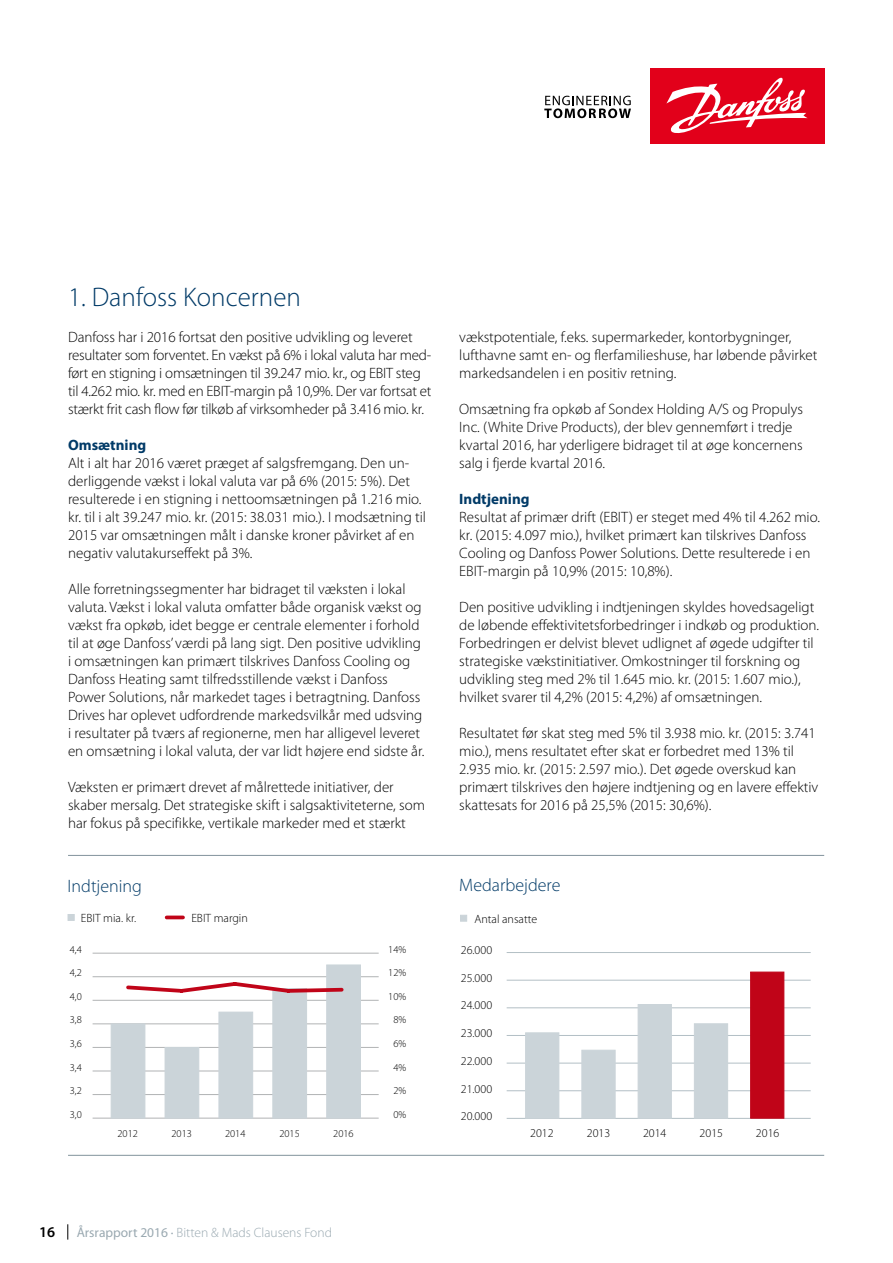
<style>
.page{position:relative;width:893px;height:1263px;background:#fff}
.page>*{position:absolute;margin:0;border:0;box-sizing:border-box;transform-origin:0 0}
.t1{font:300 27px "Myriad Pro";color:#003a67}
.t2{font:300 18px "Myriad Pro";color:#003a67}
.t3{font:300 15px/18px "Myriad Pro";color:#000}
.t4{font:700 15px "Myriad Pro";color:#003a67}
.t5{font:600 15px "Myriad Pro";color:#000}
.t6{font:300 13.5px "Myriad Pro";color:#9aa9b1}
.t7{font:300 12px "Myriad Pro";color:#000}
.t8{font:300 10.5px "Myriad Pro";color:#000}
.s1{font-weight:400}
</style>
<div class="page">
<svg style="left:68px;top:1224px;width:1px;height:15px"></svg>
<div style="left:651px;top:68px;width:174px;height:76px;background:#e2001a"></div>
<svg style="left:544px;top:96px;width:87px;height:22px"></svg>
<svg style="left:666px;top:77px;width:142px;height:57px"></svg>
<svg style="left:167px;top:915px;width:16px;height:4px"></svg>
<div style="left:68px;top:914px;width:6px;height:7px;background:#cbd4d9"></div>
<hr style="left:507px;top:1090px;width:304px;height:1px;background:#b3bfc5">
<hr style="left:507px;top:1063px;width:304px;height:1px;background:#b3bfc5">
<hr style="left:507px;top:1035px;width:304px;height:1px;background:#b3bfc5">
<hr style="left:507px;top:1007px;width:304px;height:1px;background:#b3bfc5">
<hr style="left:507px;top:980px;width:304px;height:1px;background:#b3bfc5">
<hr style="left:507px;top:952px;width:304px;height:1px;background:#b3bfc5">
<hr style="left:507px;top:1118px;width:304px;height:1px;background:#b3bfc5">
<div style="left:460px;top:915px;width:7px;height:6px;background:#cbd4d9"></div>
<div style="left:525px;top:1032px;width:34px;height:86px;background:#cbd4d9"></div>
<div style="left:582px;top:1050px;width:33px;height:68px;background:#cbd4d9"></div>
<div style="left:638px;top:1004px;width:34px;height:114px;background:#cbd4d9"></div>
<div style="left:694px;top:1023px;width:34px;height:95px;background:#cbd4d9"></div>
<div style="left:750px;top:972px;width:34px;height:146px;background:#c00418;border:1px solid #c00418"></div>
<hr style="left:68px;top:855px;width:756px;height:1px;background:#82939c">
<hr style="left:68px;top:1155px;width:756px;height:1px;background:#82939c">
<hr style="left:93px;top:1118px;width:286px;height:1px;background:#b1b3b4">
<hr style="left:93px;top:1094px;width:286px;height:1px;background:#b1b3b4">
<hr style="left:93px;top:1071px;width:286px;height:1px;background:#b1b3b4">
<hr style="left:93px;top:1047px;width:286px;height:1px;background:#b1b3b4">
<hr style="left:93px;top:1023px;width:286px;height:1px;background:#b1b3b4">
<hr style="left:93px;top:1000px;width:286px;height:1px;background:#b1b3b4">
<hr style="left:93px;top:976px;width:286px;height:1px;background:#b1b3b4">
<hr style="left:93px;top:953px;width:286px;height:1px;background:#b1b3b4">
<div style="left:111px;top:1023px;width:34px;height:95px;background:#cbd4d9"></div>
<div style="left:165px;top:1047px;width:34px;height:71px;background:#cbd4d9"></div>
<div style="left:219px;top:1012px;width:34px;height:106px;background:#cbd4d9"></div>
<div style="left:273px;top:988px;width:34px;height:130px;background:#cbd4d9"></div>
<div style="left:326px;top:965px;width:35px;height:153px;background:#cbd4d9"></div>
<svg style="left:126px;top:980px;width:218px;height:15px"></svg>
<h1 class="t1" style="left:68px;top:281px;width:234px">1. Danfoss Koncernen</h1>
<p class="t3" style="left:68px;top:328px;width:365px">Danfoss har i 2016 fortsat den positive udvikling og leveret resultater som forventet. En vækst på 6% i lokal valuta har med&shy;ført en stigning i omsætningen til 39.247 mio. kr., og EBIT steg til 4.262 mio. kr. med en EBIT-margin på 10,9%. Der var fortsat et stærkt frit cash flow før tilkøb af virksomheder på 3.416 mio. kr.</p>
<p class="t4" style="left:68px;top:435px;width:80px">Omsætning</p>
<p class="t3" style="left:68px;top:454px;width:360px">Alt i alt har 2016 været præget af salgsfremgang. Den un&shy;derliggende vækst i lokal valuta var på 6% (2015: 5%). Det resulterede i en stigning i nettoomsætningen på 1.216 mio. kr. til i alt 39.247 mio. kr. (2015: 38.031 mio.). I modsætning til 2015 var omsætningen målt i danske kroner påvirket af en negativ valutakurseffekt på 3%.</p>
<p class="t3" style="left:68px;top:580px;width:358px">Alle forretningssegmenter har bidraget til væksten i lokal valuta. Vækst i lokal valuta omfatter både organisk vækst og vækst fra opkøb, idet begge er centrale elementer i forhold til at øge Danfoss’ værdi på lang sigt. Den positive udvikling i omsætningen kan primært tilskrives Danfoss Cooling og Danfoss Heating samt tilfredsstillende vækst i Danfoss Power Solutions, når markedet tages i betragtning. Danfoss Drives har oplevet udfordrende markedsvilkår med udsving i resultater på tværs af regionerne, men har alligevel leveret en omsætning i lokal valuta, der var lidt højere end sidste år.</p>
<p class="t3" style="left:68px;top:778px;width:359px">Væksten er primært drevet af målrettede initiativer, der skaber mersalg. Det strategiske skift i salgsaktiviteterne, som har fokus på specifikke, vertikale markeder med et stærkt</p>
<p class="t2" style="left:68px;top:875px;width:76px">Indtjening</p>
<p class="t7" style="left:81px;top:910px;width:57px">EBIT mia. kr.</p>
<p class="t7" style="left:191px;top:910px;width:58px">EBIT margin</p>
<p class="t8" style="left:70px;top:943px;width:14px">4,4</p>
<p class="t8" style="left:70px;top:966px;width:14px">4,2</p>
<p class="t8" style="left:70px;top:990px;width:14px">4,0</p>
<p class="t8" style="left:70px;top:1014px;width:14px">3,8</p>
<p class="t8" style="left:70px;top:1037px;width:14px">3,6</p>
<p class="t8" style="left:70px;top:1061px;width:14px">3,4</p>
<p class="t8" style="left:70px;top:1084px;width:14px">3,2</p>
<p class="t8" style="left:70px;top:1108px;width:14px">3,0</p>
<p class="t8" style="left:117px;top:1127px;width:22px">2012</p>
<p class="t8" style="left:171px;top:1127px;width:22px">2013</p>
<p class="t8" style="left:225px;top:1127px;width:22px">2014</p>
<p class="t8" style="left:279px;top:1127px;width:22px">2015</p>
<p class="t8" style="left:333px;top:1127px;width:22px">2016</p>
<p class="t8" style="left:388px;top:943px;width:19px">14%</p>
<p class="t8" style="left:388px;top:966px;width:19px">12%</p>
<p class="t8" style="left:388px;top:990px;width:19px">10%</p>
<p class="t8" style="left:393px;top:1014px;width:14px">8%</p>
<p class="t8" style="left:393px;top:1037px;width:14px">6%</p>
<p class="t8" style="left:393px;top:1061px;width:14px">4%</p>
<p class="t8" style="left:393px;top:1084px;width:14px">2%</p>
<p class="t8" style="left:393px;top:1108px;width:14px">0%</p>
<p class="t3" style="left:459px;top:328px;width:360px">vækstpotentiale, f.eks. supermarkeder, kontorbygninger, lufthavne samt en- og flerfamilieshuse, har løbende påvirket markedsandelen i en positiv retning.</p>
<p class="t3" style="left:459px;top:400px;width:345px">Omsætning fra opkøb af Sondex Holding A/S og Propulys Inc. (White Drive Products), der blev gennemført i tredje kvartal 2016, har yderligere bidraget til at øge koncernens salg i fjerde kvartal 2016.</p>
<p class="t4" style="left:459px;top:489px;width:72px">Indtjening</p>
<p class="t3" style="left:459px;top:508px;width:362px">Resultat af primær drift (EBIT) er steget med 4% til 4.262 mio. kr. (2015: 4.097 mio.), hvilket primært kan tilskrives Danfoss Cooling og Danfoss Power Solutions. Dette resulterede i en EBIT-margin på 10,9% (2015: 10,8%).</p>
<p class="t3" style="left:459px;top:598px;width:361px">Den positive udvikling i indtjeningen skyldes hovedsageligt de løbende effektivitetsforbedringer i indkøb og produktion.<br>Forbedringen er delvist blevet udlignet af øgede udgifter til strategiske vækstinitiativer. Omkostninger til forskning og udvikling steg med 2% til 1.645 mio. kr. (2015: 1.607 mio.), hvilket svarer til 4,2% (2015: 4,2%) af omsætningen.</p>
<p class="t3" style="left:459px;top:724px;width:360px">Resultatet før skat steg med 5% til 3.938 mio. kr. (2015: 3.741 mio.), mens resultatet efter skat er forbedret med 13% til 2.935 mio. kr. (2015: 2.597 mio.). Det øgede overskud kan primært tilskrives den højere indtjening og en lavere effektiv skattesats for 2016 på 25,5% (2015: 30,6%).</p>
<p class="t2" style="left:459px;top:875px;width:103px">Medarbejdere</p>
<p class="t7" style="left:474px;top:911px;width:64px">Antal ansatte</p>
<p class="t7" style="left:461px;top:943px;width:33px">26.000</p>
<p class="t7" style="left:461px;top:970px;width:33px">25.000</p>
<p class="t7" style="left:461px;top:998px;width:33px">24.000</p>
<p class="t7" style="left:461px;top:1026px;width:33px">23.000</p>
<p class="t7" style="left:461px;top:1054px;width:33px">22.000</p>
<p class="t7" style="left:461px;top:1081px;width:33px">21.000</p>
<p class="t7" style="left:461px;top:1109px;width:33px">20.000</p>
<p class="t7" style="left:530px;top:1125px;width:25px">2012</p>
<p class="t7" style="left:587px;top:1125px;width:25px">2013</p>
<p class="t7" style="left:643px;top:1125px;width:25px">2014</p>
<p class="t7" style="left:700px;top:1125px;width:25px">2015</p>
<p class="t7" style="left:756px;top:1125px;width:25px">2016</p>
<p class="t5" style="left:39px;top:1223px;width:18px">16</p>
<p class="t6" style="left:77px;top:1225px;width:257px"><span class="s1">Årsrapport 2016 ·</span> Bitten &amp; Mads Clausens Fond</p>
</div>
